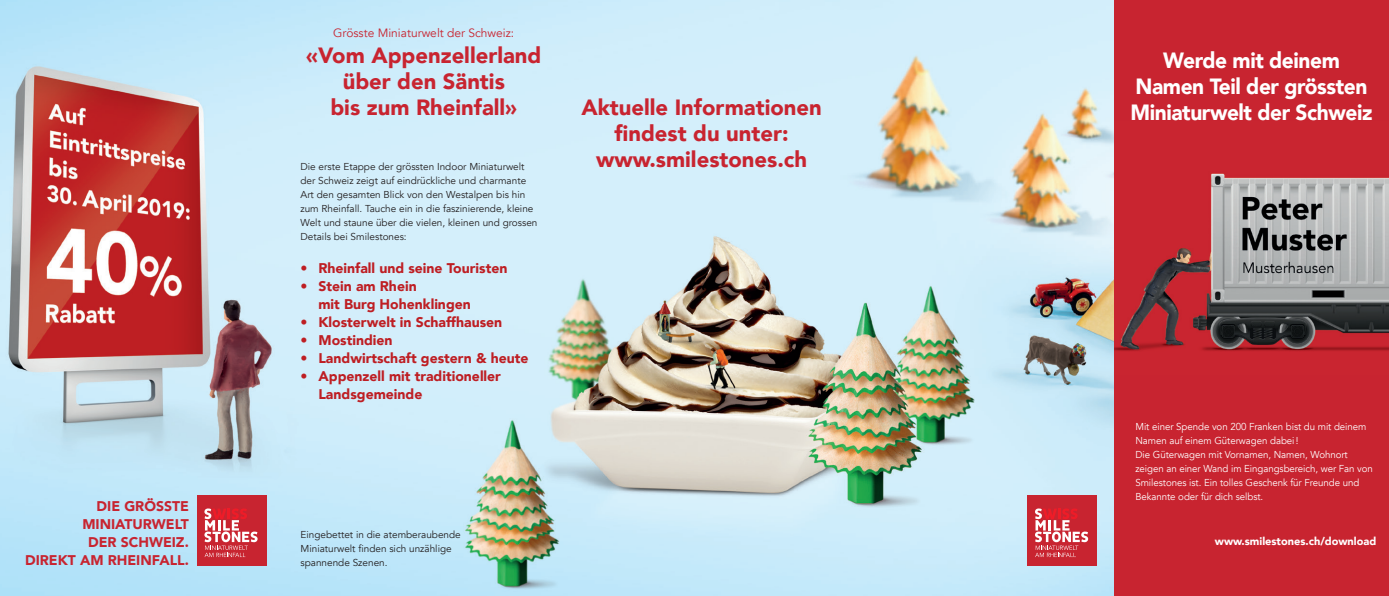
<style>
.page{position:relative;width:1389px;height:596px;background:#fff}
.page>*{position:absolute;margin:0;border:0;box-sizing:border-box;transform-origin:0 0}
.t1{font:900 22px/26px "Avenir";color:#c82430;text-align:center}
.t2{font:900 22px "Avenir";letter-spacing:-.02em;color:#fff;scale:.95 1}
.t3{font:900 14px/18px "Avenir";color:#be1e23}
.t4{font:900 14px/18px "Avenir";color:#c82430;text-align:right}
.t5{font:12px "Avenir";color:#c82430}
.t6{font:900 11px "Avenir";color:#fff}
.t7{font:10px/14.1px "Avenir";color:#231f20}
.t8{font:10px/14px "Avenir";letter-spacing:-.005em;color:#fff}
</style>
<div class="page">
<img style="left:0;top:0;width:1114px;height:595px">
<div style="left:197px;top:494px;width:69px;height:71px;background:#c82430"></div>
<svg style="left:204px;top:508px;width:54px;height:48px"></svg>
<div style="left:1027px;top:494px;width:70px;height:71px;background:#c82430"></div>
<svg style="left:1035px;top:508px;width:53px;height:48px"></svg>
<div style="left:1114px;top:0;width:275px;height:595px;background:#c82430"></div>
<img style="left:1114px;top:173px;width:275px;height:178px">
<p class="t4" style="left:82px;top:496px;width:108px">DIE GRÖSSTE<br>MINIATURWELT</p>
<p class="t4" style="left:88px;top:532px;width:102px">DER SCHWEIZ.</p>
<p class="t4" style="left:25px;top:550px;width:165px">DIREKT AM RHEINFALL.</p>
<p class="t5" style="left:333px;top:26px;width:183px">Grösste Miniaturwelt der Schweiz:</p>
<p class="t1" style="left:306px;top:42px;width:237px">«Vom Appenzellerland über den Säntis</p>
<p class="t1" style="left:330px;top:94px;width:188px">bis zum Rheinfall»</p>
<p class="t1" style="left:581px;top:94px;width:242px">Aktuelle Informationen findest du unter:</p>
<p class="t1" style="left:596px;top:146px;width:213px">www.smilestones.ch</p>
<p class="t7" style="left:300px;top:159px;width:239px">Die erste Etappe der grössten Indoor Miniaturwelt der Schweiz zeigt auf eindrückliche und charmante Art den gesamten Blick von den Westalpen bis hin zum Rheinfall. Tauche ein in die faszinierende, kleine Welt und staune über die vielen, kleinen und grossen Details bei Smilestones:</p>
<p class="t3" style="left:300px;top:258px;width:208px">• Rheinfall und seine Touristen</p>
<p class="t3" style="left:318px;top:276px;width:154px;text-indent:-18px">• Stein am Rhein<br>mit Burg Hohenklingen</p>
<p class="t3" style="left:300px;top:312px;width:203px">• Klosterwelt in Schaffhausen</p>
<p class="t3" style="left:300px;top:330px;width:94px">• Mostindien</p>
<p class="t3" style="left:300px;top:348px;width:230px">• Landwirtschaft gestern &amp; heute</p>
<p class="t3" style="left:318px;top:366px;width:184px;text-indent:-18px">• Appenzell mit traditioneller<br>Landsgemeinde</p>
<p class="t7" style="left:300px;top:527px;width:162px">Eingebettet in die atemberaubende<br>Miniaturwelt finden sich unzählige spannende Szenen.</p>
<p class="t2" style="left:1163px;top:42px;width:188px">Werde mit deinem</p>
<p class="t2" style="left:1136px;top:68px;width:246px">Namen Teil der grössten</p>
<p class="t2" style="left:1131px;top:94px;width:256px">Miniaturwelt der Schweiz</p>
<p class="t8" style="left:1135px;top:419px;width:233px">Mit einer Spende von 200 Franken bist du mit deinem<br>Namen auf einem Güterwagen dabei!</p>
<p class="t8" style="left:1135px;top:447px;width:239px">Die Güterwagen mit Vornamen, Namen, Wohnort zeigen an einer Wand im Eingangsbereich, wer Fan von Smilestones ist. Ein tolles Geschenk für Freunde und Bekannte oder für dich selbst.</p>
<p class="t6" style="left:1215px;top:531px;width:163px">www.smilestones.ch/download</p>
</div>
